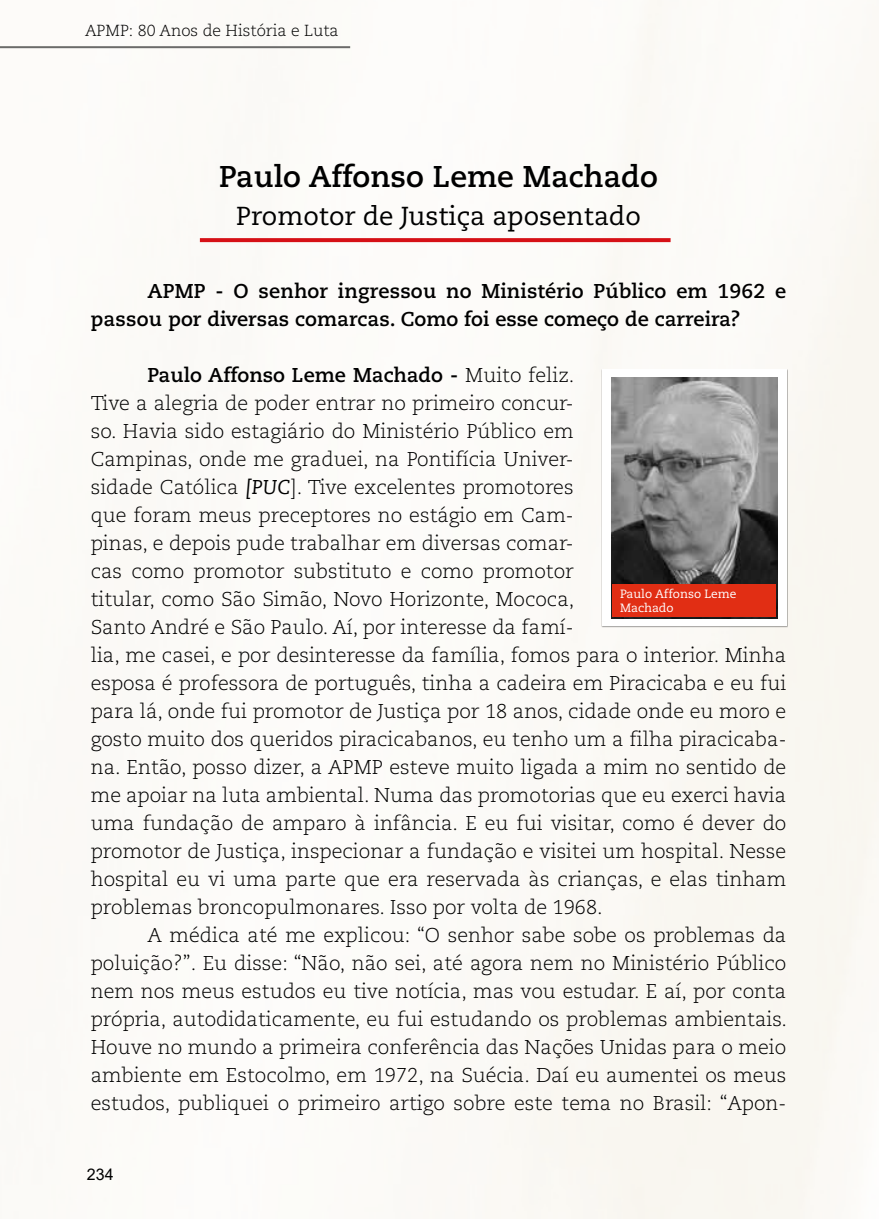
<style>
.page{position:relative;width:879px;height:1219px;background:#fff}
.page>*{position:absolute;margin:0;border:0;box-sizing:border-box;transform-origin:0 0}
.t1{font:700 30px "Caecilia LT Std";color:#000}
.t2{font:26px "Caecilia LT Std";color:#000}
.t3{font:300 20px/28px "Caecilia LT Std";color:#000}
.t4{font:700 20px/28px "Caecilia LT Std";letter-spacing:.01em;color:#000}
.t5{font:300 16px "Caecilia LT Std";color:#000}
.t6{font:16px "Arial";color:#000}
.t7{font:12px/14px "Caecilia LT Std";color:#fff}
.s1{font-weight:700}
.s2{font-weight:400;font-style:italic}
</style>
<div class="page">
<hr style="left:0;top:46px;width:350px;height:2px;background:#6b6b6a">
<svg style="left:200px;top:238px;width:470px;height:4px;background:#d7171c"></svg>
<img style="left:611px;top:378px;width:166px;height:240px">
<div style="left:612px;top:584px;width:164px;height:33px;background:#e12e14"></div>
<p class="t5" style="left:85px;top:21px;width:255px">APMP: 80 Anos de História e Luta</p>
<h1 class="t1" style="left:219px;top:159px;width:440px">Paulo Affonso Leme Machado</h1>
<h2 class="t2" style="left:236px;top:201px;width:406px">Promotor de Justiça aposentado</h2>
<p class="t4" style="left:91px;top:277px;width:697px;text-indent:57px">APMP - O senhor ingressou no Ministério Público em 1962 e passou por diversas comarcas. Como foi esse começo de carreira?</p>
<p class="t3" style="left:91px;top:361px;width:697px;text-indent:57px"><span class="s1">Paulo Affonso Leme Machado -</span> Muito feliz.<br>Tive a alegria de poder entrar no primeiro concur-<br>so. Havia sido estagiário do Ministério Público em<br>Campinas, onde me graduei, na Pontifícia Univer-<br>sidade Católica <span class="s2">[PUC</span>]. Tive excelentes promotores<br>que foram meus preceptores no estágio em Cam-<br>pinas, e depois pude trabalhar em diversas comar-<br>cas como promotor substituto e como promotor<br>titular, como São Simão, Novo Horizonte, Mococa,<br>Santo André e São Paulo. Aí, por interesse da famí-<br>lia, me casei, e por desinteresse da família, fomos para o interior. Minha esposa é professora de português, tinha a cadeira em Piracicaba e eu fui para lá, onde fui promotor de Justiça por 18 anos, cidade onde eu moro e gosto muito dos queridos piracicabanos, eu tenho um a filha piracicaba&shy;na. Então, posso dizer, a APMP esteve muito ligada a mim no sentido de me apoiar na luta ambiental. Numa das promotorias que eu exerci havia uma fundação de amparo à infância. E eu fui visitar, como é dever do promotor de Justiça, inspecionar a fundação e visitei um hospital. Nesse hospital eu vi uma parte que era reservada às crianças, e elas tinham problemas broncopulmonares. Isso por volta de 1968.</p>
<p class="t3" style="left:91px;top:921px;width:698px;text-align:justify;text-indent:57px">A médica até me explicou: “O senhor sabe sobe os problemas da poluição?”. Eu disse: “Não, não sei, até agora nem no Ministério Público nem nos meus estudos eu tive notícia, mas vou estudar. E aí, por conta própria, autodidaticamente, eu fui estudando os problemas ambientais.<br>Houve no mundo a primeira conferência das Nações Unidas para o meio ambiente em Estocolmo, em 1972, na Suécia. Daí eu aumentei os meus estudos, publiquei o primeiro artigo sobre este tema no Brasil: “Apon-</p>
<p class="t7" style="left:620px;top:587px;width:118px">Paulo Affonso Leme<br>Machado</p>
<p class="t6" style="left:87px;top:1163px;width:28px">234</p>
</div>
